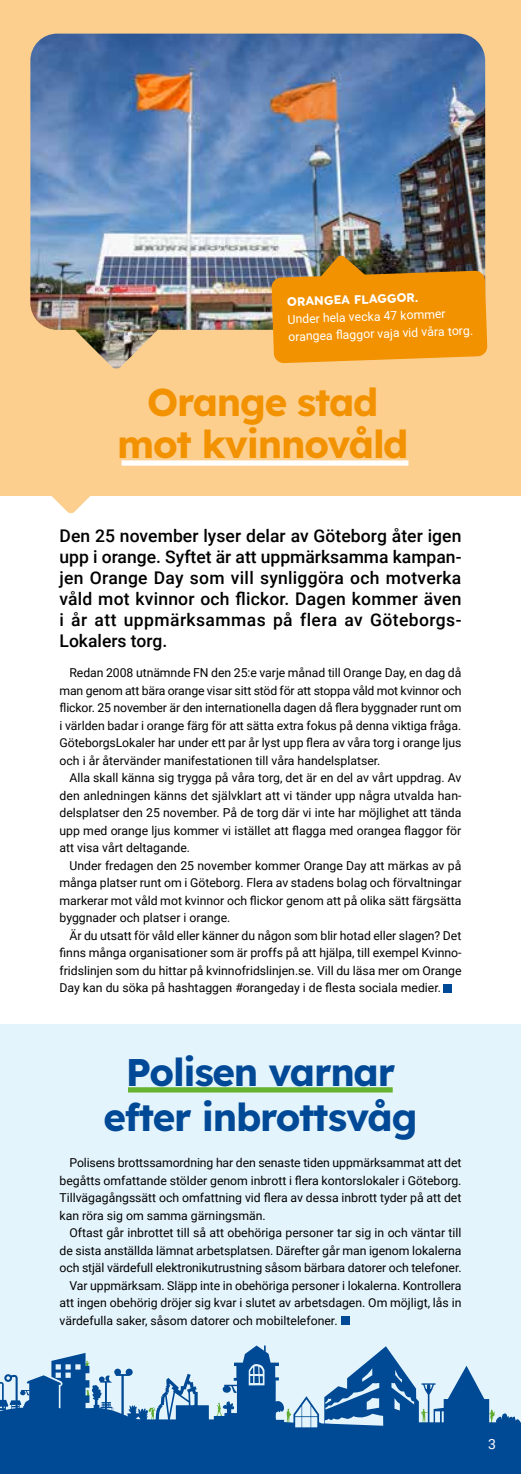
<style>
.page{position:relative;width:521px;height:1474px;background:#fff}
.page>*{position:absolute;margin:0;border:0;box-sizing:border-box;transform-origin:0 0}
.t1{font:38.5px/45.5px "Lexend";letter-spacing:-.03em;color:#004996;text-align:center}
.t2{font:38.5px/42px "Lexend";letter-spacing:-.03em;color:#f39200;text-align:center}
.t3{font:500 17.5px/21px "Roboto";letter-spacing:.025em;color:#000;text-align:justify}
.t4{font:14px "Roboto";color:#fff}
.t5{font:12.25px/17.5px "Roboto";color:#000;text-align:justify}
.t6{font:12.25px/17.5px "Roboto";color:#fff}
.t7{font:12.25px "Lexend";color:#fff}
</style>
<div class="page">
<div style="left:0;top:1024px;width:521px;height:449px;background:#e4f4fc"></div>
<div style="left:443px;top:983px;width:8px;height:9px;background:#004996"></div>
<div style="left:0;top:0;width:521px;height:495px;background:#fccf8f"></div>
<svg style="left:46px;top:495px;width:50px;height:19px"></svg>
<div style="left:122px;top:460px;width:286px;height:5px;background:#fff"></div>
<div style="left:341px;top:1316px;width:9px;height:8px;background:#004996"></div>
<div style="left:128px;top:1087px;width:265px;height:5px;background:#65b32e"></div>
<img style="left:30px;top:34px;width:455px;height:334px">
<svg style="left:271px;top:255px;width:216px;height:108px;background:#da8b13"></svg>
<svg style="left:0;top:1345px;width:521px;height:128px;fill:#004a95"></svg>
<svg style="left:250px;top:1366px;width:13px;height:17px"></svg>
<p class="t7" style="left:287px;top:293px;width:133px;rotate:-2deg">ORANGEA FLAGGOR.</p>
<p class="t6" style="left:287px;top:310px;width:186px;rotate:-2deg">Under hela vecka 47 kommer orangea fl aggor vaja vid våra torg.</p>
<h1 class="t2" style="left:117px;top:378px;width:293px">Orange stad mot kvinnovåld</h1>
<p class="t3" style="left:60px;top:524px;width:403px">Den 25 november lyser delar av Göteborg åter igen upp i orange. Syftet är att uppmärksamma kampan&shy;jen Orange Day som vill synliggöra och motverka våld mot kvinnor och flickor. Dagen kommer även i år att uppmärksammas på flera av Göteborgs-Lokalers torg.</p>
<p class="t5" style="left:60px;top:663px;width:403px;text-indent:10px">Redan 2008 utnämnde FN den 25:e varje månad till Orange Day, en dag då man genom att bära orange visar sitt stöd för att stoppa våld mot kvinnor och flickor. 25 november är den internationella dagen då flera byggnader runt om i världen badar i orange färg för att sätta extra fokus på denna viktiga fråga.<br>GöteborgsLokaler har under ett par år lyst upp flera av våra torg i orange ljus och i år återvänder manifestationen till våra handelsplatser.</p>
<p class="t5" style="left:60px;top:768px;width:403px;text-indent:10px">Alla skall känna sig trygga på våra torg, det är en del av vårt uppdrag. Av den anledningen känns det självklart att vi tänder upp några utvalda han&shy;delsplatser den 25 november. På de torg där vi inte har möjlighet att tända upp med orange ljus kommer vi istället att flagga med orangea flaggor för att visa vårt deltagande.</p>
<p class="t5" style="left:60px;top:856px;width:403px;text-indent:10px">Under fredagen den 25 november kommer Orange Day att märkas av på många platser runt om i Göteborg. Flera av stadens bolag och förvaltningar markerar mot våld mot kvinnor och flickor genom att på olika sätt färgsätta byggnader och platser i orange.</p>
<p class="t5" style="left:60px;top:926px;width:403px;text-indent:10px">Är du utsatt för våld eller känner du någon som blir hotad eller slagen? Det finns många organisationer som är proffs på att hjälpa, till exempel Kvinno&shy;fridslinjen som du hittar på kvinnofridslinjen.se. Vill du läsa mer om Orange Day kan du söka på hashtaggen #orangeday i de flesta sociala medier.</p>
<h1 class="t1" style="left:103px;top:1046px;width:315px">Polisen varnar efter inbrottsvåg</h1>
<p class="t5" style="left:60px;top:1153px;width:403px;text-indent:10px">Polisens brottssamordning har den senaste tiden uppmärksammat att det begåtts omfattande stölder genom inbrott i flera kontorslokaler i Göteborg.<br>Tillvägagångssätt och omfattning vid flera av dessa inbrott tyder på att det kan röra sig om samma gärningsmän.</p>
<p class="t5" style="left:69px;top:1223px;width:393px">Oftast går inbrottet till så att obehöriga personer tar sig in och väntar till</p>
<p class="t5" style="left:60px;top:1241px;width:403px">de sista anställda lämnat arbetsplatsen. Därefter går man igenom lokalerna</p>
<p class="t5" style="left:60px;top:1258px;width:403px">och stjäl värdefull elektronikutrustning såsom bärbara datorer och telefoner.</p>
<p class="t5" style="left:69px;top:1276px;width:393px">Var uppmärksam. Släpp inte in obehöriga personer i lokalerna. Kontrollera</p>
<p class="t5" style="left:60px;top:1293px;width:403px">att ingen obehörig dröjer sig kvar i slutet av arbetsdagen. Om möjligt, lås in</p>
<p class="t5" style="left:60px;top:1311px;width:279px">värdefulla saker, såsom datorer och mobiltelefoner.</p>
<p class="t4" style="left:488px;top:1434px;width:9px">3</p>
</div>
